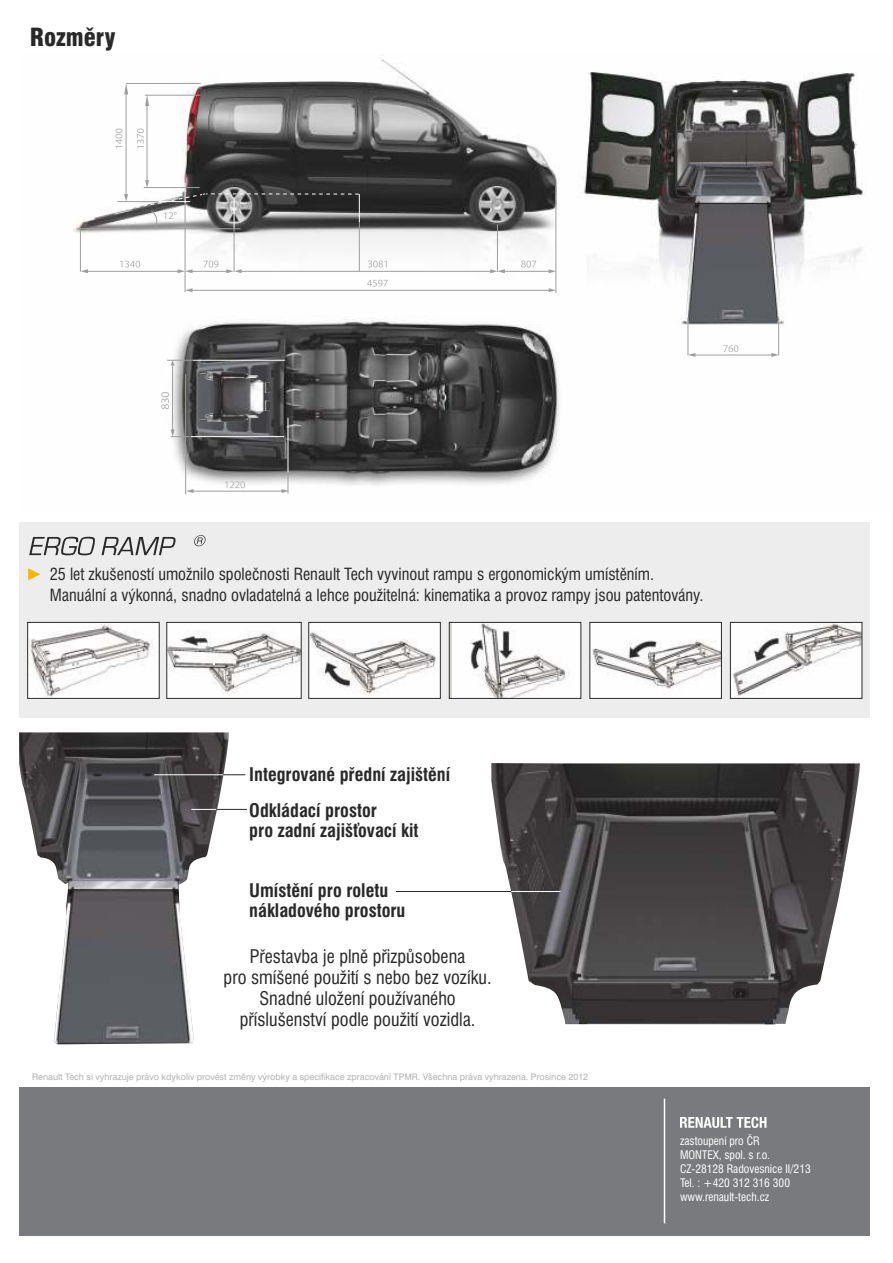
<style>
.page{position:relative;width:893px;height:1263px;background:#fff}
.page>*{position:absolute;margin:0;border:0;box-sizing:border-box;transform-origin:0 0}
.t1{font:900 condensed 24.45px "Swiss 721 AT";color:#292929}
.t2{font:condensed 18.3px/21.1px "Swiss 721 AT";color:#292929;text-align:center}
.t3{font:700 condensed 18.3px/35.8px "Swiss 721 AT";color:#292929}
.t4{font:condensed 16.35px/20.2px "Swiss 721 AT";color:#292929}
.t5{font:condensed 11.55px/14.1px "Swiss 721 AT";color:#fff}
.t6{font:9px "Swiss 721 AT";color:#b3b3b3}
</style>
<div class="page">
<div style="left:20px;top:522px;width:850px;height:195px;background:#ededed"></div>
<img style="left:73px;top:59px;width:790px;height:436px">
<svg style="left:115px;top:129px;width:7px;height:19px"></svg>
<svg style="left:137px;top:129px;width:7px;height:19px"></svg>
<svg style="left:368px;top:261px;width:19px;height:7px"></svg>
<svg style="left:367px;top:280px;width:21px;height:7px"></svg>
<svg style="left:225px;top:481px;width:20px;height:7px"></svg>
<svg style="left:521px;top:261px;width:15px;height:7px"></svg>
<svg style="left:723px;top:345px;width:15px;height:7px"></svg>
<svg style="left:161px;top:392px;width:8px;height:17px"></svg>
<hr style="left:185px;top:203px;width:1px;height:89px;background:#9e9e9e">
<hr style="left:234px;top:229px;width:1px;height:43px;background:#9e9e9e">
<hr style="left:80px;top:229px;width:1px;height:43px;background:#9e9e9e">
<hr style="left:87px;top:271px;width:92px;height:1px;background:#9e9e9e">
<svg style="left:81px;top:269px;width:7px;height:4px"></svg>
<hr style="left:126px;top:83px;width:75px;height:1px;background:#9e9e9e">
<hr style="left:145px;top:95px;width:56px;height:1px;background:#9e9e9e">
<hr style="left:126px;top:89px;width:1px;height:106px;background:#9e9e9e">
<svg style="left:124px;top:83px;width:4px;height:11px"></svg>
<hr style="left:147px;top:101px;width:1px;height:81px;background:#9e9e9e">
<svg style="left:145px;top:95px;width:4px;height:11px"></svg>
<hr style="left:172px;top:365px;width:1px;height:66px;background:#9e9e9e">
<hr style="left:359px;top:221px;width:1px;height:51px;background:#9e9e9e">
<svg style="left:73px;top:180px;width:287px;height:50px"></svg>
<hr style="left:288px;top:418px;width:1px;height:54px;background:#fff">
<hr style="left:688px;top:317px;width:1px;height:38px;background:#9e9e9e">
<hr style="left:191px;top:271px;width:37px;height:1px;background:#9e9e9e">
<svg style="left:120px;top:261px;width:99px;height:12px"></svg>
<hr style="left:503px;top:271px;width:47px;height:1px;background:#9e9e9e">
<svg style="left:549px;top:269px;width:7px;height:4px"></svg>
<hr style="left:240px;top:271px;width:251px;height:1px;background:#9e9e9e">
<svg style="left:226px;top:269px;width:16px;height:4px"></svg>
<svg style="left:490px;top:269px;width:15px;height:4px"></svg>
<hr style="left:191px;top:290px;width:359px;height:1px;background:#9e9e9e">
<svg style="left:185px;top:288px;width:8px;height:4px"></svg>
<svg style="left:549px;top:288px;width:7px;height:4px"></svg>
<hr style="left:778px;top:317px;width:1px;height:38px;background:#9e9e9e">
<hr style="left:694px;top:355px;width:79px;height:1px;background:#9e9e9e">
<svg style="left:688px;top:353px;width:7px;height:4px"></svg>
<svg style="left:771px;top:353px;width:8px;height:4px"></svg>
<hr style="left:497px;top:225px;width:1px;height:47px;background:#9e9e9e">
<hr style="left:556px;top:185px;width:1px;height:108px;background:#9e9e9e">
<hr style="left:192px;top:491px;width:91px;height:1px;background:#9e9e9e">
<svg style="left:186px;top:489px;width:8px;height:4px"></svg>
<svg style="left:281px;top:472px;width:8px;height:22px"></svg>
<hr style="left:185px;top:374px;width:1px;height:120px;background:#9e9e9e">
<svg style="left:171px;top:429px;width:19px;height:8px"></svg>
<hr style="left:191px;top:436px;width:93px;height:1px;background:#fff">
<svg style="left:167px;top:360px;width:26px;height:5px"></svg>
<hr style="left:193px;top:360px;width:92px;height:1px;background:#fff">
<img style="left:199px;top:371px;width:72px;height:51px">
<div style="left:20px;top:1087px;width:850px;height:148px;background:#787a7d"></div>
<svg style="left:680px;top:1117px;width:86px;height:11px"></svg>
<hr style="left:664px;top:1098px;width:1px;height:125px;background:#fff">
<svg style="left:29px;top:537px;width:147px;height:18px"></svg>
<svg style="left:194px;top:535px;width:12px;height:11px"></svg>
<svg style="left:28px;top:568px;width:12px;height:12px"></svg>
<img style="left:29px;top:624px;width:129px;height:73px">
<div style="left:27px;top:622px;width:133px;height:77px;border:1px solid #292929"></div>
<img style="left:168px;top:624px;width:132px;height:73px">
<div style="left:166px;top:622px;width:136px;height:77px;border:1px solid #292929"></div>
<img style="left:310px;top:624px;width:129px;height:73px">
<div style="left:308px;top:622px;width:133px;height:77px;border:1px solid #292929"></div>
<img style="left:453px;top:624px;width:126px;height:73px">
<div style="left:449px;top:622px;width:132px;height:77px;border:1px solid #292929"></div>
<img style="left:591px;top:624px;width:129px;height:73px">
<div style="left:589px;top:622px;width:133px;height:77px;border:1px solid #292929"></div>
<img style="left:732px;top:624px;width:128px;height:73px">
<div style="left:730px;top:622px;width:132px;height:77px;border:1px solid #292929"></div>
<img style="left:491px;top:763px;width:369px;height:261px">
<img style="left:19px;top:732px;width:210px;height:312px">
<hr style="left:511px;top:891px;width:49px;height:1px;background:#fff">
<hr style="left:396px;top:891px;width:115px;height:1px;background:#292929">
<svg style="left:191px;top:809px;width:25px;height:1px"></svg>
<hr style="left:216px;top:809px;width:31px;height:1px;background:#292929">
<hr style="left:154px;top:774px;width:69px;height:1px;background:#fff">
<svg style="left:223px;top:774px;width:22px;height:1px"></svg>
<h1 class="t1" style="left:30px;top:27px;width:87px">Rozměry</h1>
<p class="t4" style="left:50px;top:566px;width:655px">25 let zkušeností umožnilo společnosti Renault Tech vyvinout rampu s ergonomickým umístěním.<br>Manuální a výkonná, snadno ovladatelná a lehce použitelná: kinematika a provoz rampy jsou patentovány.</p>
<p class="t3" style="left:249px;top:758px;width:202px">Integrované přední zajištění<br>Odkládací prostor</p>
<p class="t3" style="left:249px;top:814px;width:171px">pro zadní zajišťovací kit</p>
<p class="t3" style="left:249px;top:882px;width:158px;line-height:20.2px">Umístění pro roletu nákladového prostoru</p>
<p class="t2" style="left:224px;top:947px;width:269px">Přestavba je plně přizpůsobena<br>pro smíšené použití s nebo bez vozíku.<br>Snadné uložení používaného příslušenství podle použití vozidla.</p>
<p class="t6" style="left:32px;top:1073px;width:557px">Renault Tech si vyhrazuje právo kdykoliv provést změny výrobky a specifikace zpracování TPMR. Všechna práva vyhrazena. Prosince 2012</p>
<p class="t5" style="left:680px;top:1134px;width:132px">zastoupení pro ČR<br>MONTEX, spol. s r.o.<br>CZ-28128 Radovesnice II/213<br>Tel. : +420 312 316 300 www.renault-tech.cz</p>
</div>
